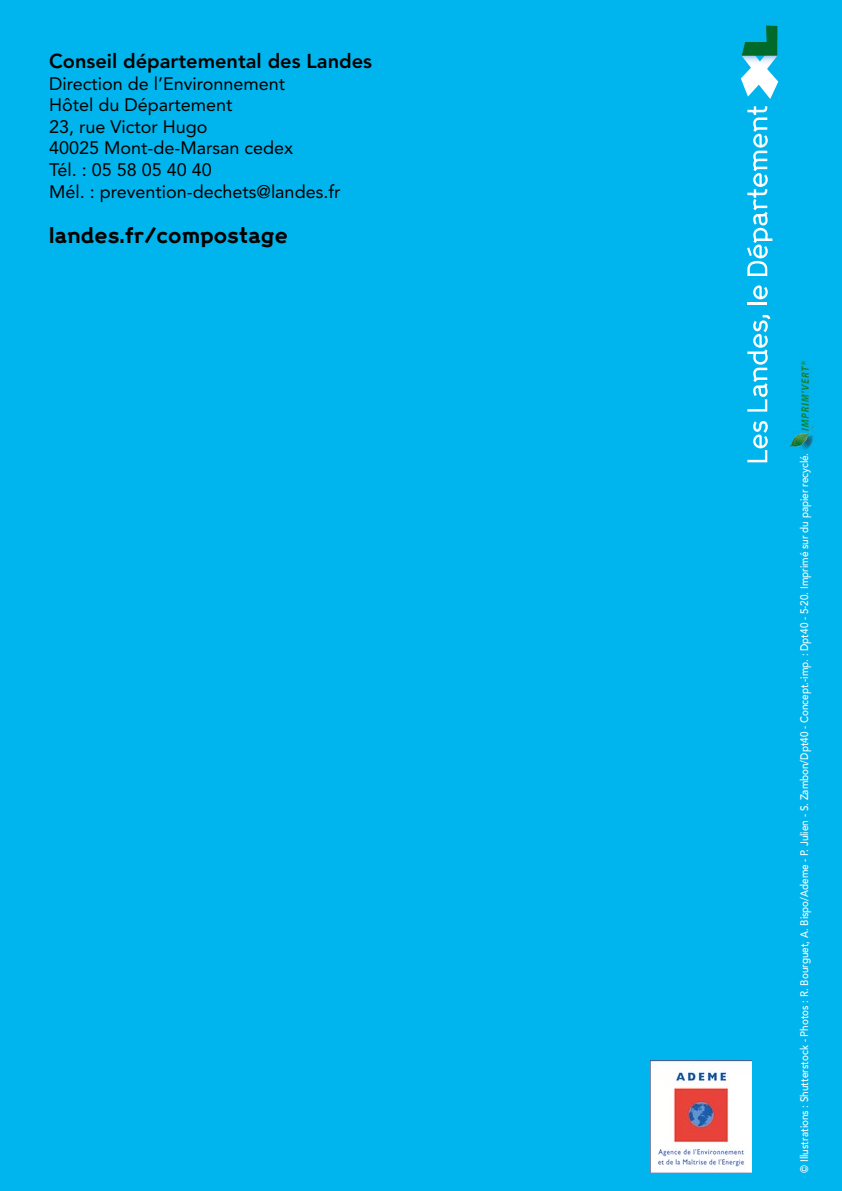
<style>
.page{position:relative;width:842px;height:1191px;background:#00b5ed}
.page>*{position:absolute;margin:0;border:0;box-sizing:border-box;transform-origin:0 0}
.t1{font:800 20px "Avenir LT Std";color:#000}
.t2{font:700 20px "Progress";color:#000}
.t3{font:18px/21.6px "Avenir LT Std";color:#000}
.t4{font:500 11px "Avenir";color:#fff;scale:.9 1}
</style>
<div class="page">
<img style="left:651px;top:1060px;width:101px;height:112px">
<img style="left:786px;top:361px;width:30px;height:89px">
<svg style="left:747px;top:421px;width:21px;height:41px"></svg>
<svg style="left:747px;top:315px;width:23px;height:96px"></svg>
<hr style="left:747px;top:302px;width:20px;height:3px;background:#fff">
<svg style="left:753px;top:285px;width:15px;height:14px"></svg>
<svg style="left:747px;top:106px;width:25px;height:170px"></svg>
<svg style="left:741px;top:26px;width:37px;height:73px"></svg>
<h1 class="t1" style="left:49px;top:49px;width:324px">Conseil départemental des Landes</h1>
<h2 class="t3" style="left:49px;top:73px;width:293px">Direction de l’Environnement<br>Hôtel du Département<br>23, rue Victor Hugo<br>40025 Mont-de-Marsan cedex<br>Tél. : 05 58 05 40 40<br>Mél. : prevention-dechets@landes.fr</h2>
<h1 class="t2" style="left:49px;top:222px;width:240px">landes.fr/compostage</h1>
<p class="t4" style="left:795px;top:1172px;width:801px;rotate:-90deg">© Illustrations : Shutterstock - Photos : R. Bourguet, A. Bispo/Ademe - P. Julien - S. Zambon/Dpt40 - Concept.-imp. : Dpt40 - 5-20. Imprimé sur du papier recyclé.</p>
</div>
